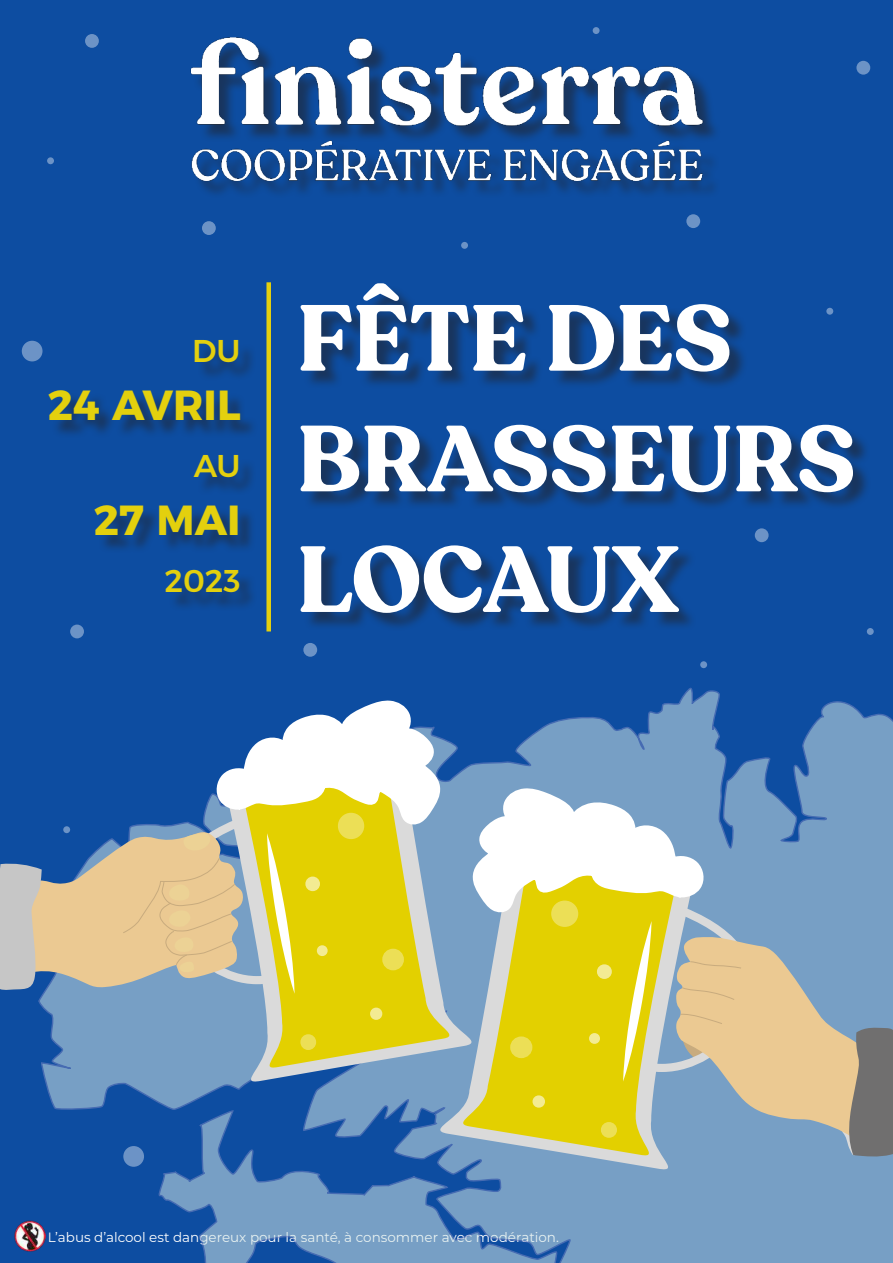
<style>
.page{position:relative;width:893px;height:1263px;background:#0d4da1}
.page>*{position:absolute;margin:0;border:0;box-sizing:border-box;transform-origin:0 0}
.t1{font:700 92.55px/120.6px "Recoleta";color:#fff}
.t2{font:700 42px "Montserrat";color:#e3d00e}
.t3{font:500 31.5px "Montserrat";color:#e3d00e}
.t4{font:13.5px "Montserrat";color:#fff}
</style>
<div class="page">
<img style="left:190px;top:27px;width:525px;height:167px">
<img style="left:15px;top:1220px;width:22px;height:31px">
<div style="left:51px;top:343px;width:207px;height:268px;background:#231f20;opacity:.51"></div>
<div style="left:85px;top:34px;width:14px;height:14px;background:#6c93c6;border-radius:50%"></div>
<div style="left:47px;top:157px;width:7px;height:7px;background:#6c93c6;border-radius:50%"></div>
<div style="left:22px;top:341px;width:21px;height:20px;background:#6c93c6;border-radius:50%"></div>
<div style="left:461px;top:242px;width:7px;height:7px;background:#6c93c6;border-radius:50%"></div>
<div style="left:202px;top:221px;width:14px;height:14px;background:#6c93c6;border-radius:50%"></div>
<div style="left:593px;top:27px;width:7px;height:7px;background:#6c93c6;border-radius:50%"></div>
<div style="left:856px;top:61px;width:14px;height:14px;background:#6c93c6;border-radius:50%"></div>
<div style="left:70px;top:625px;width:14px;height:13px;background:#6c93c6;border-radius:50%"></div>
<div style="left:303px;top:643px;width:14px;height:14px;background:#6c93c6;border-radius:50%"></div>
<div style="left:700px;top:661px;width:7px;height:7px;background:#6c93c6;border-radius:50%"></div>
<svg style="left:37px;top:687px;width:856px;height:576px"></svg>
<svg style="left:225px;top:757px;width:264px;height:329px;fill:#779fc5"></svg>
<svg style="left:243px;top:770px;width:220px;height:301px;background:#c2c259"></svg>
<div style="left:303px;top:1037px;width:11px;height:10px;background:#ecdf56;border-radius:50%"></div>
<div style="left:300px;top:1034px;width:16px;height:16px;border:5px solid #fff;border-radius:50%"></div>
<div style="left:370px;top:1007px;width:12px;height:13px;border:5px solid #fff;border-radius:50%"></div>
<svg style="left:422px;top:845px;width:273px;height:329px;background:#82a3b8"></svg>
<svg style="left:449px;top:858px;width:227px;height:301px;background:#86a8c6"></svg>
<svg style="left:0;top:699px;width:444px;height:295px"></svg>
<svg style="left:469px;top:786px;width:424px;height:371px;background:#b6bd94"></svg>
<div style="left:303px;top:286px;width:568px;height:345px;background:#231f20;opacity:.52"></div>
<div style="left:266px;top:282px;width:5px;height:349px;background:#e3d00e"></div>
<div style="left:686px;top:214px;width:14px;height:14px;background:#6c93c6;border-radius:50%"></div>
<div style="left:867px;top:628px;width:7px;height:7px;background:#6c93c6;border-radius:50%"></div>
<h3 class="t3" style="left:192px;top:326px;width:50px">DU</h3>
<h2 class="t2" style="left:48px;top:370px;width:194px">24 AVRIL</h2>
<h3 class="t3" style="left:194px;top:441px;width:48px">AU</h3>
<h2 class="t2" style="left:94px;top:485px;width:148px">27 MAI</h2>
<h3 class="t3" style="left:164px;top:555px;width:78px">2023</h3>
<h1 class="t1" style="left:297px;top:281px;width:560px">FÊTE DES<br>BRASSEURS<br>LOCAUX</h1>
<p class="t4" style="left:48px;top:1228px;width:513px">L’abus d’alcool est dangereux pour la santé, à consommer avec modération.</p>
</div>
